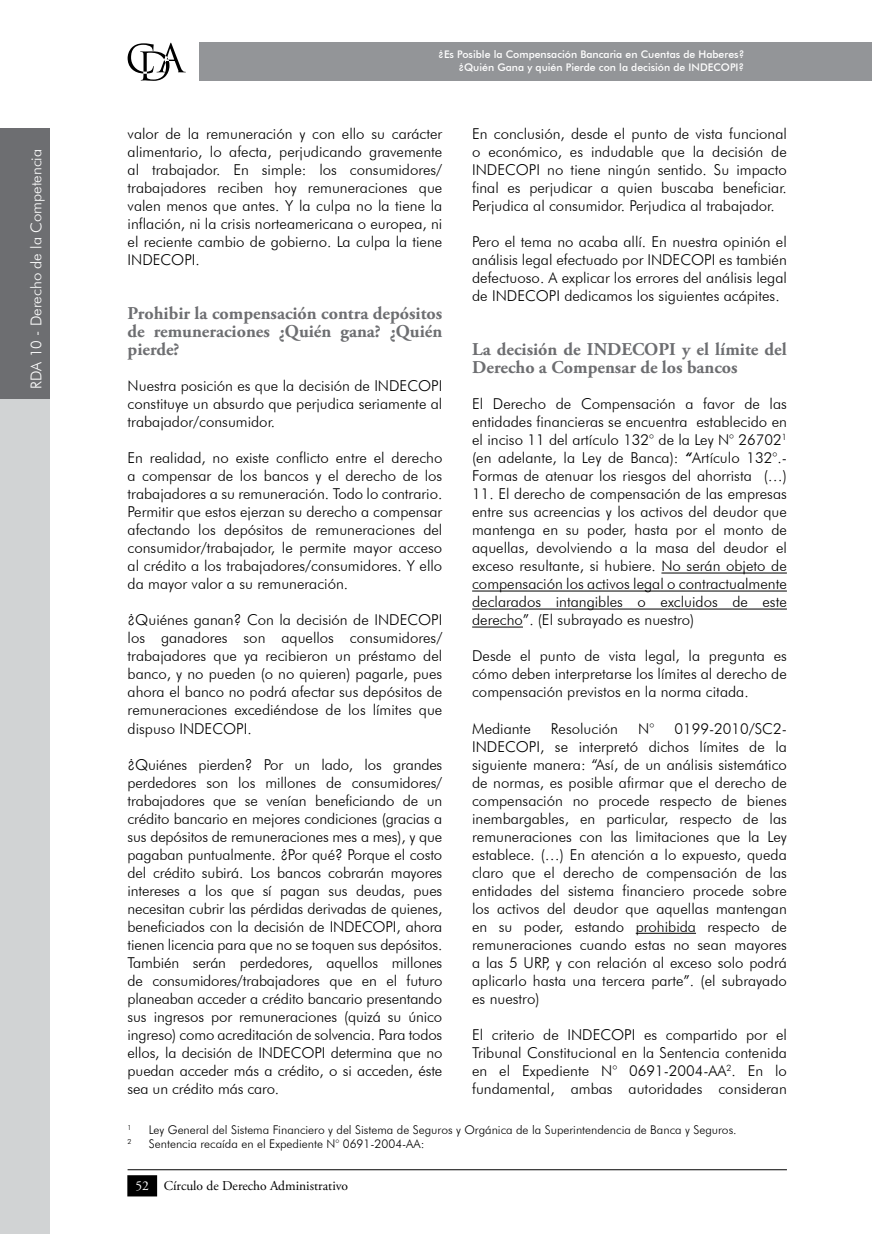
<style>
.page{position:relative;width:872px;height:1234px;background:#fff}
.page>*{position:absolute;margin:0;border:0;box-sizing:border-box;transform-origin:0 0}
.t1{font:700 18px/18px "Adobe Garamond Pro";color:#6d6e71}
.t2{font:300 15px/18px "Futura BT";color:#000;text-align:justify}
.t3{font:300 15px "Futura BT";color:#fff}
.t4{font:13.5px "Adobe Garamond Pro";color:#000}
.t5{font:300 12px/14.4px "Futura BT";color:#000}
.t6{font:500 10.5px/12.6px "Futura BT";color:#fff;text-align:right}
.t7{font:300 7.05px "Futura BT";color:#000}
.s1{font-weight:500;font-style:italic}
.s2{color:#fff}
</style>
<div class="page">
<div style="left:199px;top:43px;width:673px;height:38px;background:#939598"></div>
<svg style="left:128px;top:43px;width:58px;height:38px"></svg>
<hr style="left:128px;top:1168px;width:659px;height:1px;background:#000">
<div style="left:128px;top:1175px;width:28px;height:20px;background:#000"></div>
<div style="left:127px;top:1174px;width:30px;height:22px;border:2px solid #000"></div>
<div style="left:0;top:395px;width:50px;height:838px;background:#d1d3d4"></div>
<div style="left:0;top:128px;width:50px;height:271px;background:#6d6e71"></div>
<hr style="left:661px;top:572px;width:126px;height:1px;background:#000">
<hr style="left:472px;top:590px;width:315px;height:1px;background:#000">
<hr style="left:472px;top:608px;width:315px;height:1px;background:#000">
<hr style="left:472px;top:626px;width:51px;height:1px;background:#000">
<hr style="left:636px;top:932px;width:60px;height:1px;background:#000">
<p class="t3" style="left:27px;top:388px;width:241px;rotate:-90deg">RDA 10 - Derecho de la Competencia</p>
<p class="t6" style="left:438px;top:48px;width:307px">¿Es Posible la Compensación Bancaria en Cuentas de Haberes? ¿Quién Gana y quién Pierde con la decisión de INDECOPI?</p>
<p class="t2" style="left:472px;top:125px;width:316px">E n conclusión, desde el punto de vista funcional o económico, es indudable que la decisión de I NDECOPI no tiene ningún sentido. Su impacto final es perjudicar a quien buscaba beneficiar.<br>Perjudica al consumidor. Perjudica al trabajador.</p>
<p class="t2" style="left:472px;top:233px;width:316px">Pero el tema no acaba allí. En nuestra opinión el análisis legal efectuado por I NDECOPI es también defectuoso. A explicar los errores del análisis legal de I NDECOPI dedicamos los siguientes acápites.</p>
<p class="t1" style="left:472px;top:341px;width:316px">La decisión de INDECOPI y el límite del d erecho a compensar de los bancos</p>
<p class="t2" style="left:472px;top:395px;width:316px">E l derecho de compensación a favor de las entidades financieras se encuentra establecido en el inciso 11 del artículo 132° de la Ley N° 26702<sup>1 </sup>(en adelante, la Ley de Banca): <span class="s1">“</span>Artículo 132°.- Formas de atenuar los riesgos del ahorrista (…)</p>
<p class="t2" style="left:472px;top:485px;width:316px">11. E l derecho de compensación de las empresas entre sus acreencias y los activos del deudor que mantenga en su poder, hasta por el monto de aquellas, devolviendo a la masa del deudor el exceso resultante, si hubiere. No serán objeto de compensación los activos legal o contractualmente declarados intangibles o excluidos de este derecho”. (E l subrayado es nuestro)</p>
<p class="t2" style="left:472px;top:647px;width:316px">Desde el punto de vista legal, la pregunta es cómo deben interpretarse los límites al derecho de compensación previstos en la norma citada.</p>
<p class="t2" style="left:472px;top:719px;width:60px">Mediante</p>
<p class="t2" style="left:551px;top:719px;width:69px">Resolución</p>
<p class="t2" style="left:638px;top:719px;width:18px">N°</p>
<p class="t2" style="left:128px;top:125px;width:316px">valor de la remuneración y con ello su carácter alimentario, lo afecta, perjudicando gravemente al trabajador. En simple: los consumidores/ trabajadores reciben hoy remuneraciones que valen menos que antes. Y la culpa no la tiene la inflación, ni la crisis norteamericana o europea, ni el reciente cambio de gobierno. La culpa la tiene I NDECOPI .</p>
<p class="t1" style="left:128px;top:305px;width:316px;text-align:justify">Prohibir la compensación contra depósitos de remuneraciones ¿Quién gana? ¿Quién pierde?</p>
<p class="t2" style="left:128px;top:377px;width:316px;text-align:left">Nuestra posición es que la decisión de I NDECOPI constituye un absurdo que perjudica seriamente al trabajador/consumidor.</p>
<p class="t2" style="left:128px;top:449px;width:316px">E n realidad, no existe conflicto entre el derecho a compensar de los bancos y el derecho de los trabajadores a su remuneración. Todo lo contrario.<br>Permitir que estos ejerzan su derecho a compensar afectando los depósitos de remuneraciones del consumidor/trabajador, le permite mayor acceso al crédito a los trabajadores/consumidores. Y ello da mayor valor a su remuneración.</p>
<p class="t2" style="left:128px;top:611px;width:316px;text-align:left">¿Quiénes ganan? Con la decisión de I NDECOPI los ganadores son aquellos consumidores/ trabajadores que ya recibieron un préstamo del banco, y no pueden (o no quieren) pagarle, pues ahora el banco no podrá afectar sus depósitos de remuneraciones excediéndose de los límites que dispuso I NDECOPI .</p>
<p class="t2" style="left:128px;top:755px;width:316px">¿Quiénes pierden? Por un lado, los grandes perdedores son los millones de consumidores/ trabajadores que se venían beneficiando de un crédito bancario en mejores condiciones (gracias a sus depósitos de remuneraciones mes a mes), y que pagaban puntualmente. ¿Por qué? Porque el costo del crédito subirá. Los bancos cobrarán mayores intereses a los que sí pagan sus deudas, pues necesitan cubrir las pérdidas derivadas de quienes, beneficiados con la decisión de I NDECOPI, ahora tienen licencia para que no se toquen sus depósitos.<br>También serán perdedores, aquellos millones de consumidores/trabajadores que en el futuro planeaban acceder a crédito bancario presentando sus ingresos por remuneraciones (quizá su único ingreso) como acreditación de solvencia. Para todos ellos, la decisión de I NDECOPI determina que no puedan acceder más a crédito, o si acceden, éste sea un crédito más caro.</p>
<p class="t7" style="left:128px;top:1122px;width:6px">1</p>
<p class="t2" style="left:472px;top:719px;width:316px;text-indent:202px">0199-2010/SC2- I NDECOPI , se interpretó dichos límites de la siguiente manera: “Así, de un análisis sistemático de normas, es posible afirmar que el derecho de compensación no procede respecto de bienes inembargables, en particular, respecto de las remuneraciones con las limitaciones que la Ley establece. (…) E n atención a lo expuesto, queda claro que el derecho de compensación de las entidades del sistema financiero procede sobre los activos del deudor que aquellas mantengan en su poder, estando prohibida respecto de remuneraciones cuando estas no sean mayores a las 5 URP, y con relación al exceso solo podrá aplicarlo hasta una tercera parte”. (el subrayado es nuestro)</p>
<p class="t2" style="left:472px;top:1025px;width:316px">E l criterio de I NDECOPI es compartido por el Tribunal Constitucional en la Sentencia contenida en el Expediente N° 0691-2004-AA<sup>2</sup>. E n lo fundamental, ambas autoridades consideran</p>
<p class="t5" style="left:128px;top:1122px;width:610px;text-indent:21px">Ley General del Sistema Financiero y del Sistema de Seguros y Orgánica de la Superintendencia de Banca y Seguros.<br><sup>2</sup> Sentencia recaída en el Expediente N° 0691-2004-AA:</p>
<p class="t4" style="left:135px;top:1176px;width:214px"><span class="s2">52</span> Círculo de Derecho Administrativo</p>
</div>
